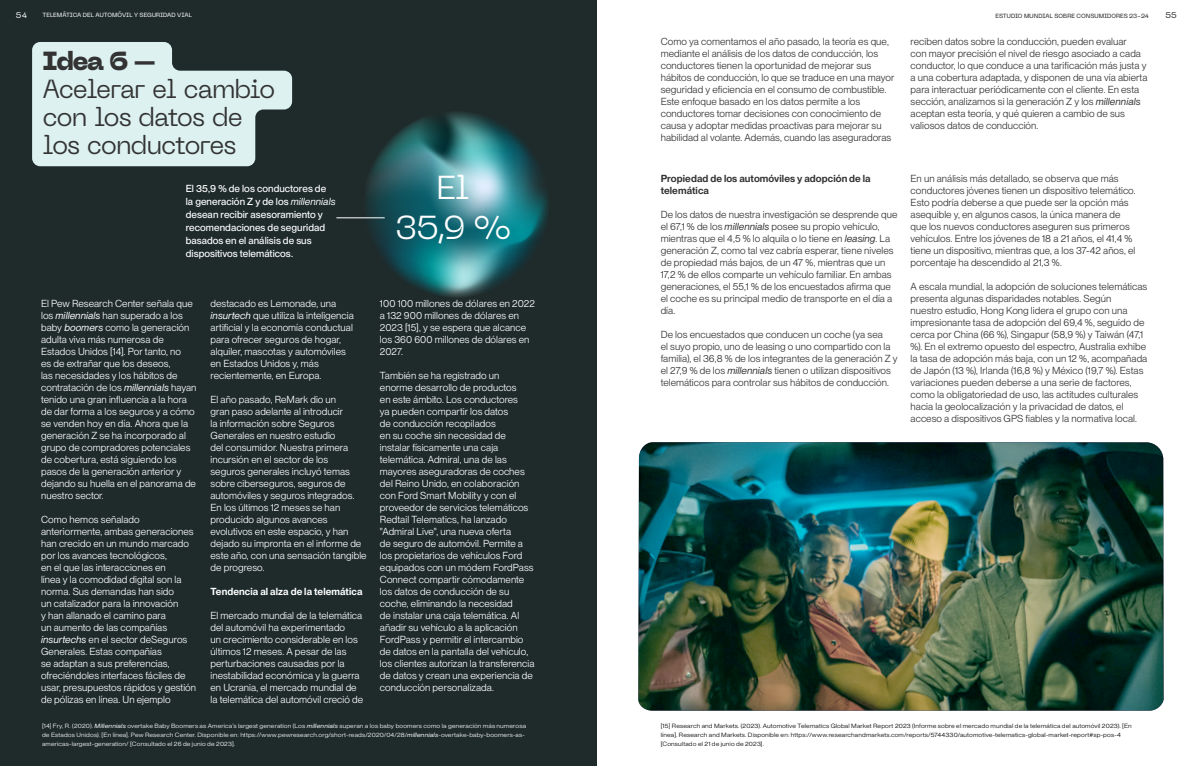
<style>
.page{position:relative;width:1191px;height:766px;background:#fff}
.page>*{position:absolute;margin:0;border:0;box-sizing:border-box;transform-origin:0 0}
.Medium_Header{font:300 33px "PP Neue Machina Inktrap";color:#fff}
.Medium_Header-2{font:300 26px/28px "PP Neue Machina Inktrap";letter-spacing:-.045em;color:#323332}
.Medium_Header-3{font:800 26px "PP Neue Machina Inktrap";color:#333}
.Medium_Header-4{font:10px/12px "PP Neue Montreal";letter-spacing:.005em;color:#fff}
.Medium_Header-5{font:10px/12px "PP Neue Montreal";letter-spacing:.005em;color:#333}
.Medium_Header-6{font:500 10px/13.1px "PP Neue Montreal";letter-spacing:.005em;color:#fff}
.Medium_Header-7{font:600 10px/12px "PP Neue Montreal";letter-spacing:.01em;color:#333}
.Medium_Header-8{font:600 10px "PP Neue Montreal";letter-spacing:.01em;color:#fff}
.t1{font:8px "PP Neue Machina Inktrap";color:#fff}
.t2{font:8px "PP Neue Machina Inktrap";color:#231f20}
.Medium_Header-9{font:6px/9px "PP Neue Montreal";letter-spacing:.02em;color:#fff;scale:1.12 1}
.Medium_Header-10{font:6px/9px "PP Neue Montreal";letter-spacing:.02em;color:#000;scale:1.12 1}
.t3{font:6px "PP Neue Machina Inktrap";letter-spacing:-.01em;color:#fff}
.t4{font:6px "PP Neue Machina Inktrap";color:#231f20}
.s1{font-weight:400;font-style:italic}
.s2{font-style:italic}
</style>
<div class="page">
<div style="left:0;top:0;width:597px;height:765px;background:#1f2b2b"></div>
<img style="left:363px;top:112px;width:185px;height:185px">
<hr style="left:336px;top:217px;width:49px;height:1px;background:#fff">
<img style="left:638px;top:442px;width:525px;height:268px">
<svg style="left:32px;top:42px;width:260px;height:124px"></svg>
<p class="t3" style="left:43px;top:11px;width:151px">TELEMÁTICA DEL AUTOMÓVIL Y SEGURIDAD VIAL</p>
<p class="t1" style="left:16px;top:10px;width:13px">54</p>
<p class="t2" style="left:1165px;top:10px;width:13px">55</p>
<p class="t4" style="left:995px;top:12px;width:155px">ESTUDIO MUNDIAL SOBRE CONSUMIDORES 23-24</p>
<p class="Medium_Header-3" style="left:43px;top:44px;width:115px">Idea 6 –</p>
<p class="Medium_Header-2" style="left:43px;top:75px;width:234px">Acelerar el cambio con los datos de los conductores</p>
<p class="Medium_Header-6" style="left:186px;top:181px;width:151px">El 35,9 % de los conductores de la generación Z y de los <span class="s1">millennials </span>desean recibir asesoramiento y recomendaciones de seguridad basados en el análisis de sus dispositivos telemáticos.</p>
<p class="Medium_Header" style="left:436px;top:167px;width:34px">El</p>
<p class="Medium_Header" style="left:395px;top:206px;width:117px">35,9 %</p>
<p class="Medium_Header-4" style="left:41px;top:297px;width:157px">El Pew Research Center señala que los <span class="s2">millennials</span> han superado a los baby <span class="s2">boomers</span> como la generación adulta viva más numerosa de<br>Estados Unidos [14]. Por tanto, no<br>es de extrañar que los deseos,<br>las necesidades y los hábitos de contratación de los <span class="s2">millennials</span> hayan tenido una gran influencia a la hora de dar forma a los seguros y a cómo se venden hoy en día. Ahora que la generación Z se ha incorporado al grupo de compradores potenciales de cobertura, está siguiendo los pasos de la generación anterior y dejando su huella en el panorama de nuestro sector.</p>
<p class="Medium_Header-4" style="left:41px;top:513px;width:156px">Como hemos señalado anteriormente, ambas generaciones han crecido en un mundo marcado por los avances tecnológicos,<br>en el que las interacciones en<br>línea y la comodidad digital son la norma. Sus demandas han sido<br>un catalizador para la innovación<br>y han allanado el camino para<br>un aumento de las compañías <span class="s2">insurtechs</span> en el sector deSeguros<br>Generales. Estas compañías<br>se adaptan a sus preferencias, ofreciéndoles interfaces fáciles de usar, presupuestos rápidos y gestión de pólizas en línea. Un ejemplo</p>
<p class="Medium_Header-4" style="left:210px;top:297px;width:145px">destacado es Lemonade, una <span class="s2">insurtech</span> que utiliza la inteligencia artificial y la economía conductual para ofrecer seguros de hogar, alquiler, mascotas y automóviles en Estados Unidos y, más recientemente, en Europa.</p>
<p class="Medium_Header-4" style="left:210px;top:393px;width:158px">El año pasado, ReMark dio un<br>gran paso adelante al introducir<br>la información sobre Seguros<br>Generales en nuestro estudio<br>del consumidor. Nuestra primera incursión en el sector de los<br>seguros generales incluyó temas sobre ciberseguros, seguros de automóviles y seguros integrados.<br>En los últimos 12 meses se han producido algunos avances evolutivos en este espacio, y han dejado su impronta en el informe de este año, con una sensación tangible de progreso.</p>
<p class="Medium_Header-8" style="left:210px;top:585px;width:153px">Tendencia al alza de la telemática</p>
<p class="Medium_Header-4" style="left:210px;top:609px;width:154px">El mercado mundial de la telemática del automóvil ha experimentado<br>un crecimiento considerable en los últimos 12 meses. A pesar de las perturbaciones causadas por la inestabilidad económica y la guerra en Ucrania, el mercado mundial de la telemática del automóvil creció de</p>
<p class="Medium_Header-4" style="left:380px;top:297px;width:156px">100 100 millones de dólares en 2022 a 132 900 millones de dólares en<br>2023 [15], y se espera que alcance los 360 600 millones de dólares en<br>2027.</p>
<p class="Medium_Header-4" style="left:380px;top:369px;width:156px">También se ha registrado un enorme desarrollo de productos<br>en este ámbito. Los conductores<br>ya pueden compartir los datos<br>de conducción recopilados<br>en su coche sin necesidad de instalar físicamente una caja telemática. Admiral, una de las mayores aseguradoras de coches del Reino Unido, en colaboración con Ford Smart Mobility y con el proveedor de servicios telemáticos<br>Redtail Telematics, ha lanzado "Admiral Live", una nueva oferta<br>de seguro de automóvil. Permite a los propietarios de vehículos Ford equipados con un módem FordPass<br>Connect compartir cómodamente los datos de conducción de su coche, eliminando la necesidad<br>de instalar una caja telemática. Al añadir su vehículo a la aplicación<br>FordPass y permitir el intercambio de datos en la pantalla del vehículo, los clientes autorizan la transferencia de datos y crean una experiencia de conducción personalizada.</p>
<p class="Medium_Header-5" style="left:660px;top:35px;width:235px">Como ya comentamos el año pasado, la teoría es que, mediante el análisis de los datos de conducción, los conductores tienen la oportunidad de mejorar sus hábitos de conducción, lo que se traduce en una mayor seguridad y eficiencia en el consumo de combustible.<br>Este enfoque basado en los datos permite a los conductores tomar decisiones con conocimiento de causa y adoptar medidas proactivas para mejorar su habilidad al volante. Además, cuando las aseguradoras</p>
<p class="Medium_Header-5" style="left:910px;top:35px;width:238px">reciben datos sobre la conducción, pueden evaluar<br>con mayor precisión el nivel de riesgo asociado a cada conductor, lo que conduce a una tarificación más justa y a una cobertura adaptada, y disponen de una vía abierta para interactuar periódicamente con el cliente. En esta sección, analizamos si la generación Z y los <span class="s2">millennials </span>aceptan esta teoría, y qué quieren a cambio de sus valiosos datos de conducción.</p>
<p class="Medium_Header-7" style="left:660px;top:172px;width:212px">Propiedad de los automóviles y adopción de la telemática</p>
<p class="Medium_Header-5" style="left:660px;top:208px;width:238px">De los datos de nuestra investigación se desprende que el 67,1 % de los <span class="s2">millennials</span> posee su propio vehículo, mientras que el 4,5 % lo alquila o lo tiene en <span class="s2">leasing</span>. La generación Z, como tal vez cabría esperar, tiene niveles de propiedad más bajos, de un 47 %, mientras que un 17,2 % de ellos comparte un vehículo familiar. En ambas generaciones, el 55,1 % de los encuestados afirma que el coche es su principal medio de transporte en el día a día.</p>
<p class="Medium_Header-5" style="left:660px;top:328px;width:238px">De los encuestados que conducen un coche (ya sea<br>el suyo propio, uno de leasing o uno compartido con la familia), el 36,8 % de los integrantes de la generación Z y el 27,9 % de los <span class="s2">millennials</span> tienen o utilizan dispositivos telemáticos para controlar sus hábitos de conducción.</p>
<p class="Medium_Header-5" style="left:910px;top:172px;width:227px">En un análisis más detallado, se observa que más conductores jóvenes tienen un dispositivo telemático.<br>Esto podría deberse a que puede ser la opción más asequible y, en algunos casos, la única manera de que los nuevos conductores aseguren sus primeros vehículos. Entre los jóvenes de 18 a 21 años, el 41,4 % tiene un dispositivo, mientras que, a los 37-42 años, el porcentaje ha descendido al 21,3 %.</p>
<p class="Medium_Header-5" style="left:910px;top:280px;width:238px">A escala mundial, la adopción de soluciones telemáticas presenta algunas disparidades notables. Según<br>nuestro estudio, Hong Kong lidera el grupo con una impresionante tasa de adopción del 69,4 %, seguido de cerca por China (66 %), Singapur (58,9 %) y Taiwán (47,1 %). En el extremo opuesto del espectro, Australia exhibe la tasa de adopción más baja, con un 12 %, acompañada de Japón (13 %), Irlanda (16,8 %) y México (19,7 %). Estas variaciones pueden deberse a una serie de factores, como la obligatoriedad de uso, las actitudes culturales hacia la geolocalización y la privacidad de datos, el acceso a dispositivos GPS fiables y la normativa local.</p>
<p class="Medium_Header-9" style="left:42px;top:721px;width:434px">[14] Fry, R. (2020). <span class="s2">Millennials</span> overtake Baby Boomers as America’s largest generation (Los <span class="s2">millennials</span> superan a los baby boomers como la generación más numerosa de Estados Unidos). [En línea]. Pew Research Center. Disponible en: https://www.pewresearch.org/short-reads/2020/04/28/<span class="s2">millennials</span>-overtake-baby-boomers-as&shy;americas-largest-generation/ [Consultado el 26 de junio de 2023].</p>
<p class="Medium_Header-10" style="left:661px;top:721px;width:422px">[15] Research and Markets. (2023). Automotive Telematics Global Market Report 2023 (Informe sobre el mercado mundial de la telemática del automóvil 2023). [En línea]. Research and Markets. Disponible en: https://www.researchandmarkets.com/reports/5744330/automotive-telematics-global-market-report#sp-pos-4 [Consultado el 21 de junio de 2023].</p>
</div>
